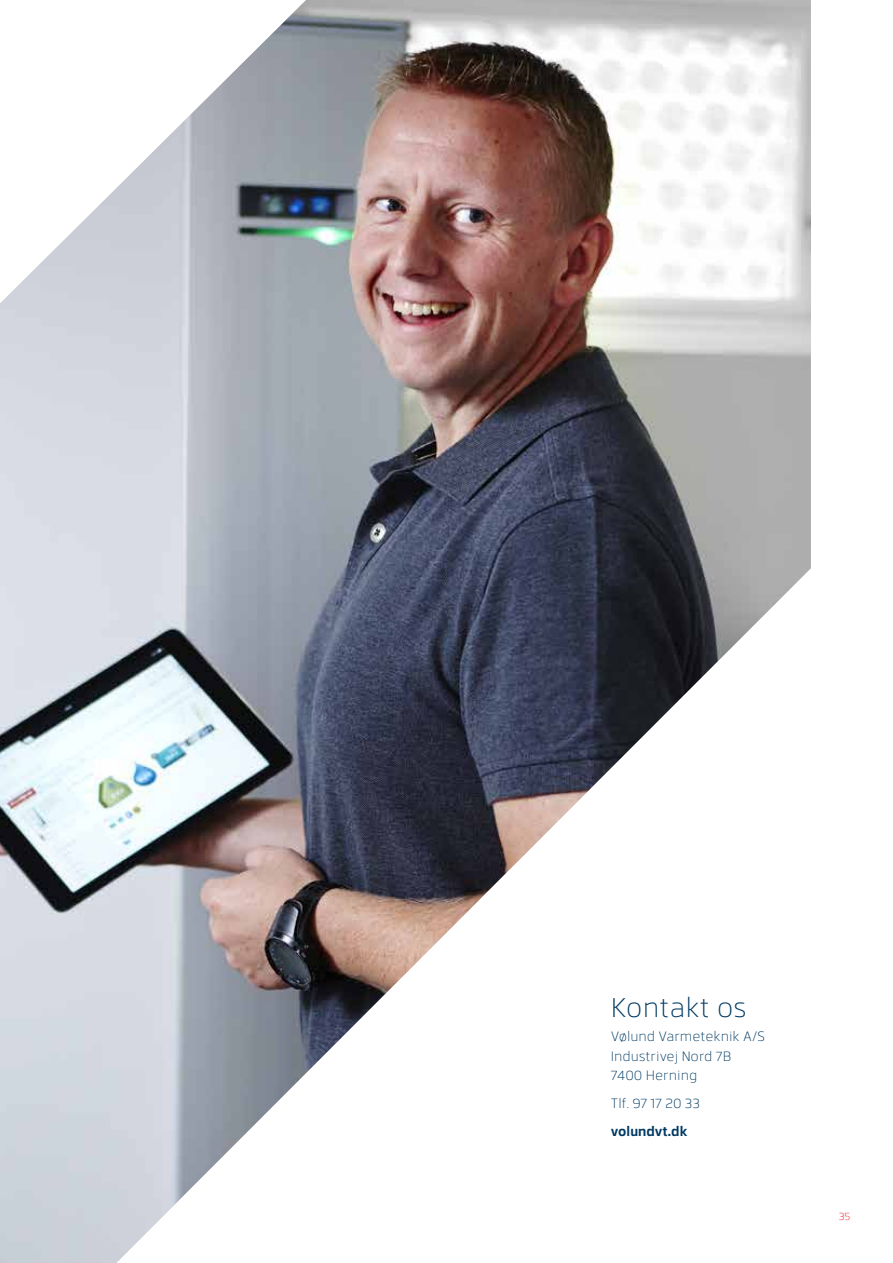
<style>
.page{position:relative;width:893px;height:1263px;background:#fff}
.page>*{position:absolute;margin:0;border:0;box-sizing:border-box;transform-origin:0 0}
.t1{font:300 27px "Facto";color:#003a63}
.t2{font:300 13.5px/19.5px "Facto";color:#003a63}
.t3{font:700 13.5px "Facto";color:#003a63}
.t4{font:300 10.5px "Facto";color:#ee1b2d}
</style>
<div class="page">
<img style="left:0;top:0;width:811px;height:1263px">
<h1 class="t1" style="left:611px;top:989px;width:137px">Kontakt os</h1>
<p class="t2" style="left:611px;top:1026px;width:155px">Vølund Varmeteknik A/S<br>Industrivej Nord 7B<br>7400 Herning</p>
<p class="t2" style="left:611px;top:1093px;width:91px">Tlf. 97 17 20 33</p>
<p class="t3" style="left:611px;top:1121px;width:78px">volundvt.dk</p>
<p class="t4" style="left:839px;top:1209px;width:13px">35</p>
</div>
